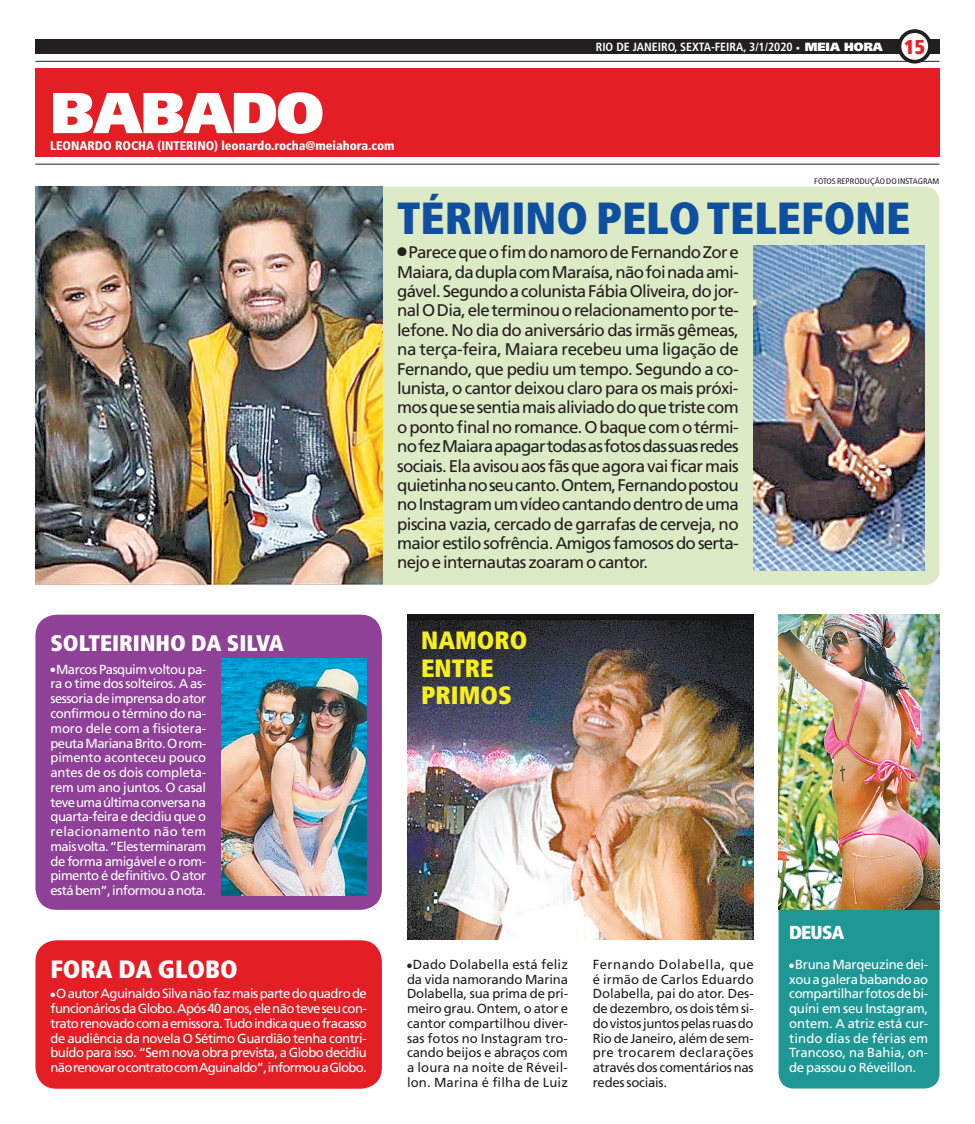
<style>
.page{position:relative;width:975px;height:1124px;background:#fff}
.page>*{position:absolute;margin:0;border:0;box-sizing:border-box;transform-origin:0 0}
.t1{font:900 57.5px "Frutiger";letter-spacing:-.02em;color:#fff}
.t2{font:900 condensed 45px "Frutiger";color:#0f4fa0}
.t3{font:900 condensed 25px/27.5px "Frutiger";color:#f7ee21}
.t4{font:900 condensed 25px "Frutiger";color:#fff}
.t5{font:900 condensed 22.5px "Frutiger";color:#fff}
.t6{font:900 condensed 18.75px "Frutiger";letter-spacing:-.04em;color:#fff}
.t7{font:16.88px/19.4px "Frutiger";letter-spacing:-.04em;color:#231f20;text-align:justify}
.t8{font:13.12px/14.8px "Frutiger";letter-spacing:-.04em;color:#fff;text-align:center}
.t9{font:13.12px/14.8px "Frutiger";letter-spacing:-.01em;color:#231f20;text-align:center}
.t10{font:900 condensed 12.5px "Frutiger";color:#fff}
.t11{font:700 condensed 11.88px "Frutiger";color:#fff}
.t12{font:condensed 8.12px "Frutiger";color:#231f20;scale:1.08 1}
.s1{font-weight:900;font-stretch:normal}
.s2{font-weight:900;font-size:20px;color:#ed1f26}
</style>
<div class="page">
<div style="left:35px;top:940px;width:347px;height:148px;background:#e31f25;border-radius:21px"></div>
<div style="left:778px;top:614px;width:161px;height:474px;background:#1f9895;border-radius:15px"></div>
<img style="left:778px;top:614px;width:161px;height:295px">
<img style="left:407px;top:614px;width:346px;height:325px">
<div style="left:36px;top:186px;width:903px;height:399px;background:#dcebc5;border-radius:15px"></div>
<img style="left:35px;top:186px;width:347px;height:399px">
<div style="left:35px;top:614px;width:347px;height:295px;background:#8f4097;border-radius:21px"></div>
<img style="left:221px;top:658px;width:146px;height:236px">
<img style="left:753px;top:245px;width:171px;height:325px">
<hr style="left:35px;top:61px;width:904px;height:1px;background:#231f20">
<div style="left:35px;top:39px;width:904px;height:15px;background:#231f20"></div>
<div style="left:899px;top:31px;width:30px;height:31px;background:#fff;border-radius:50%"></div>
<div style="left:897px;top:29px;width:34px;height:34px;border:4px solid #231f20;border-radius:50%"></div>
<hr style="left:35px;top:164px;width:904px;height:1px;background:#231f20">
<div style="left:35px;top:68px;width:904px;height:89px;background:#e31f25"></div>
<h1 class="t1" style="left:50px;top:78px;width:275px">BABADO</h1>
<p class="t10" style="left:214px;top:138px;width:182px">) leonardo.rocha@meiahora.com</p>
<p class="t10" style="left:50px;top:138px;width:138px">LEONARDO ROCHA (Interino</p>
<p class="t11" style="left:595px;top:40px;width:132px">RIO DE JANEIRO, SEXTA-FEIRA</p>
<p class="t11" style="left:743px;top:40px;width:183px">, 3/1/2020 <span class="s1">· MEIA HORA</span> <span class="s2">15</span></p>
<p class="t12" style="left:814px;top:177px;width:117px">FOTOS REPRODUÇÃO DO INSTAGRAM</p>
<h3 class="t5" style="left:50px;top:629px;width:62px">SOLTEIRIN</h3>
<h3 class="t5" style="left:155px;top:629px;width:130px">HO DA SILVA</h3>
<p class="t8" style="left:50px;top:661px;width:157px">Marcos Pasquim voltou pa&shy;ra o time dos solteiros. A as&shy;sessoria de imprensa do ator confirmou o término do na&shy;moro dele com a fisiotera&shy;peutaMariana Brito. O rom&shy;pimento aconteceu pouco antes de os dois completa&shy;rem um ano juntos. O casal teve uma última conversa na quarta-feira e decidiu que o relacionamento não tem mais volta. “Eles terminaram de forma amigável e o rom&shy;pimento é definitivo. O ator está bem”, informou a nota.</p>
<h3 class="t4" style="left:50px;top:954px;width:189px">FORA DA GLOBO</h3>
<p class="t8" style="left:50px;top:986px;width:318px">O autor Aguinaldo Silva não faz mais parte do quadro de funcionários da Globo. Após 40 anos, ele não teve seu con&shy;trato renovado com a emissora. Tudo indica que o fracasso de audiência da novela O Sétimo Guardião tenha contri&shy;buído para isso. “Sem nova obra prevista, a Globo decidiu não renovar o contrato com Aguinaldo”, informou a Globo.</p>
<h2 class="t2" style="left:397px;top:191px;width:514px">TÉRMINO PELO TELEFONE</h2>
<p class="t7" style="left:397px;top:243px;width:343px;text-indent:11px">Parece que o fim do namoro de Fernando Zor e Maiara, da dupla com Maraísa, não foi nada ami&shy;gável. Segundo a colunista Fábia Oliveira, do jor&shy;nal O Dia, ele terminou o relacionamento por te&shy;lefone. No dia do aniversário das irmãs gêmeas, na terça-feira, Maiara recebeu uma ligação de Fernando, que pediu um tempo. Segundo a co&shy;lunista, o cantor deixou claro para os mais próxi&shy;mos que se sentia mais aliviado do que triste com o ponto final no romance. O baque com o térmi&shy;no fez Maiara apagar todas as fotos das suas redes sociais. Ela avisou aos fãs que agora vai ficar mais quietinha no seu canto. Ontem, Fernando postou no Instagram um vídeo cantando dentro de uma piscina vazia, cercado de garrafas de cerveja, no maior estilo sofrência. Amigos famosos do serta&shy;nejo e internautas zoaram o cantor.</p>
<h3 class="t3" style="left:421px;top:626px;width:108px">NAMORO<br>ENTRE<br>PRIMOS</h3>
<p class="t9" style="left:407px;top:956px;width:162px">Dado Dolabella está feliz da vida namorando Marina<br>Dolabella, sua prima de pri&shy;meiro grau. Ontem, o ator e cantor compartilhou diver&shy;sas fotos no Instagram tro&shy;cando beijos e abraços com a loura na noite de Réveil&shy;lon. Marina é filha de Luiz</p>
<p class="t9" style="left:592px;top:956px;width:162px;text-align:justify">Fernando Dolabella, que é irmão de Carlos Eduardo Dolabella, pai do ator. Des&shy;de dezembro, os dois têm si&shy;do vistos juntos pelas ruas do Rio de Janeiro, além de sem&shy;pre trocarem declarações através dos comentários nas redes sociais.</p>
<h3 class="t6" style="left:789px;top:920px;width:56px">DEUSA</h3>
<p class="t8" style="left:789px;top:956px;width:141px;text-align:justify;text-indent:6px">Bruna Marqeuzine dei&shy;xou a galera babando ao compartilhar fotos de bi&shy;quíni em seu Instagram, ontem. A atriz está cur&shy;tindo dias de férias em Trancoso, na Bahia, on&shy;de passou o Réveillon.</p>
</div>
